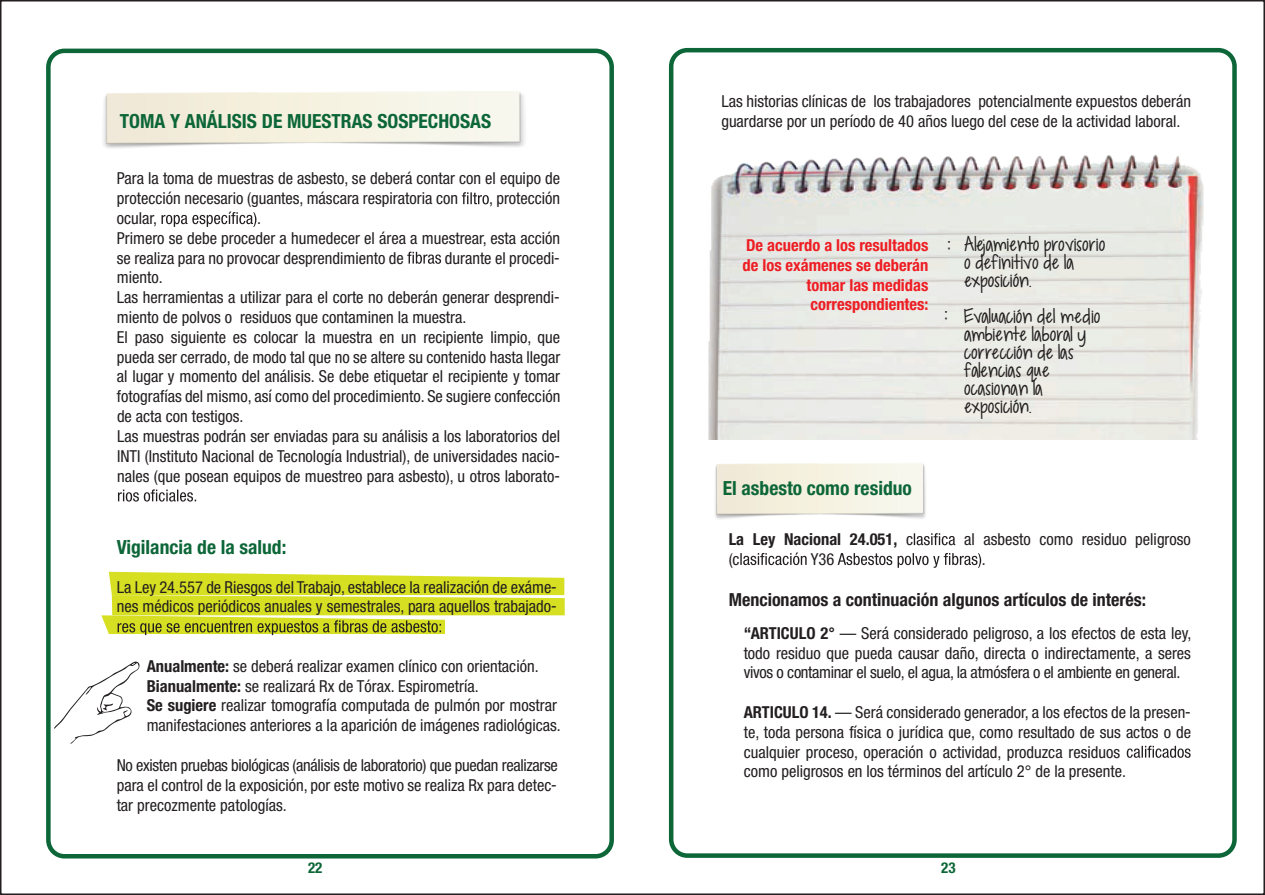
<style>
.page{position:relative;width:1265px;height:895px;background:#fff}
.page>*{position:absolute;margin:0;border:0;box-sizing:border-box;transform-origin:0 0}
.t1{font:700 condensed 19.5px "Helvetica Neue LT Std";color:#0c6638}
.t2{font:700 condensed 18px "Helvetica Neue LT Std";color:#231f20}
.t3{font:condensed 16.5px/19.8px "Helvetica Neue LT Std";color:#231f20}
.t4{font:700 condensed 16.5px/19.8px "Helvetica Neue LT Std";color:#ee1d23;text-align:right}
.t5{font:700 condensed 16.5px "Helvetica Neue LT Std";color:#231f20}
.t6{font:15px/18px "KG Dropsof Jupiter";color:#231f20}
.t7{font:700 condensed 15px "Helvetica Neue LT Std";color:#0c6638}
.s1{font-family:"Helvetica LT Std"}
.s2{font-weight:700}
.s3{font-weight:400}
</style>
<div class="page">
<img style="left:715px;top:463px;width:211px;height:56px">
<img style="left:708px;top:155px;width:496px;height:285px">
<div style="left:669px;top:48px;width:567px;height:809px;border:4px solid #0c6638;border-radius:16px"></div>
<div style="left:46px;top:49px;width:568px;height:809px;border:4px solid #0c6638;border-radius:16px"></div>
<svg style="left:913px;top:533px;width:42px;height:12px"></svg>
<svg style="left:740px;top:552px;width:66px;height:13px"></svg>
<svg style="left:837px;top:553px;width:144px;height:15px"></svg>
<svg style="left:1126px;top:745px;width:64px;height:12px"></svg>
<svg style="left:54px;top:661px;width:86px;height:82px"></svg>
<img style="left:103px;top:91px;width:422px;height:57px">
<svg style="left:462px;top:192px;width:27px;height:12px"></svg>
<svg style="left:161px;top:211px;width:95px;height:16px"></svg>
<svg style="left:407px;top:252px;width:34px;height:12px"></svg>
<svg style="left:118px;top:489px;width:78px;height:12px"></svg>
<svg style="left:101px;top:571px;width:463px;height:64px"></svg>
<svg style="left:945px;top:310px;width:2px;height:9px"></svg>
<svg style="left:948px;top:241px;width:2px;height:8px"></svg>
<p class="t1" style="left:120px;top:109px;width:373px">TOMA Y ANÁLISIS DE MUESTRAS SOSPECHOSAS</p>
<p class="t3" style="left:117px;top:168px;width:445px">Para la toma de muestras de asbesto, se deberá contar con el equipo de protección necesario (guantes, máscara respiratoria con</p>
<p class="t3" style="left:489px;top:188px;width:72px">, protección</p>
<p class="t3" style="left:117px;top:208px;width:42px">ocular,</p>
<p class="t3" style="left:117px;top:208px;width:445px;text-indent:140px">.<br>Primero se debe proceder a humedecer el área a muestrear, esta acción se realiza para no provocar desprendimiento de</p>
<p class="t3" style="left:445px;top:248px;width:116px">durante el procedi<span class="s1">-</span></p>
<p class="t3" style="left:117px;top:267px;width:445px">miento.<br>Las herramientas a utilizar para el corte no deberán generar desprendi&shy;miento de polvos o residuos que contaminen la muestra.<br>El paso siguiente es colocar la muestra en un recipiente limpio, que pueda ser cerrado, de modo tal que no se altere su contenido hasta llegar al lugar y momento del análisis. Se debe etiquetar el recipiente y tomar fotografías del mismo, así como del procedimiento. Se sugiere confección de acta con testigos.<br>Las muestras podrán ser enviadas para su análisis a los laboratorios del INTI (Instituto Nacional de Tecnología Industrial), de universidades nacio&shy;nales (que posean equipos de muestreo para asbesto), u otros laborato<span class="s1">-</span></p>
<p class="t1" style="left:117px;top:535px;width:171px">Vigilancia de la salud:</p>
<p class="t3" style="left:117px;top:576px;width:441px">La Ley 24.557 de Riesgos del Trabajo, establece la realización de exáme&shy;nes médicos periódicos anuales y semestrales, para aquellos trabajado<span class="s1">-</span></p>
<p class="t3" style="left:147px;top:656px;width:415px"><span class="s2">Anualmente:</span> se deberá realizar examen clínico con orientación.<br><span class="s2">Bianualmente:</span> se realizará Rx de Tórax. Espirometría.<br><span class="s2">Se sugiere</span> realizar tomografía computada de pulmón por mostrar manifestaciones anteriores a la aparición de imágenes radiológicas.</p>
<p class="t3" style="left:117px;top:755px;width:442px;text-align:justify">No existen pruebas biológicas (análisis de laboratorio) que puedan realizarse para el control de la exposición, por este motivo se realiza Rx para detec&shy;tar precozmente patologías.</p>
<p class="t3" style="left:721px;top:91px;width:471px">Las historias clínicas de los trabajadores potencialmente expuestos deberán guardarse por un período de 40 años luego del cese de la actividad laboral.</p>
<p class="t4" style="left:742px;top:235px;width:187px">De acuerdo a los resultados de los exámenes se deberán tomar las medidas correspondientes:</p>
<p class="t6" style="left:964px;top:235px;width:143px">Alejamiento provisorio o definitivo de la exposición.</p>
<p class="t6" style="left:964px;top:307px;width:138px">Evaluación del medio ambiente laboral y corrección de las falencias que ocasionan la exposición.</p>
<p class="t1" style="left:722px;top:476px;width:190px">El asbesto como residuo</p>
<p class="t5" style="left:728px;top:529px;width:186px">La Ley Nacional 24.051, <span class="s3">c</span></p>
<p class="t3" style="left:964px;top:529px;width:228px">al asbesto como residuo peligroso</p>
<p class="t3" style="left:728px;top:549px;width:13px">(c</p>
<p class="t3" style="left:810px;top:549px;width:25px">Y36</p>
<p class="t3" style="left:981px;top:549px;width:5px">.</p>
<p class="t2" style="left:728px;top:589px;width:419px">Mencionamos a continuación algunos artículos de interés:</p>
<p class="t3" style="left:743px;top:622px;width:449px;text-align:justify"><span class="s2">“ARTICULO 2°</span> — Será considerado peligroso, a los efectos de esta ley, todo residuo que pueda causar daño, directa o indirectamente, a seres vivos o contaminar el suelo, el agua, la atmósfera o el ambiente en general.</p>
<p class="t3" style="left:743px;top:702px;width:449px"><span class="s2">ARTICULO 14.</span> — Será considerado generador, a los efectos de la presen&shy;te, toda persona física o jurídica que, como resultado de sus actos o de cualquier proceso, operación o actividad, produzca residuos<br>como peligrosos en los términos del artículo 2° de la presente.</p>
<p class="t7" style="left:308px;top:858px;width:16px">22</p>
<p class="t7" style="left:941px;top:858px;width:16px">23</p>
</div>
